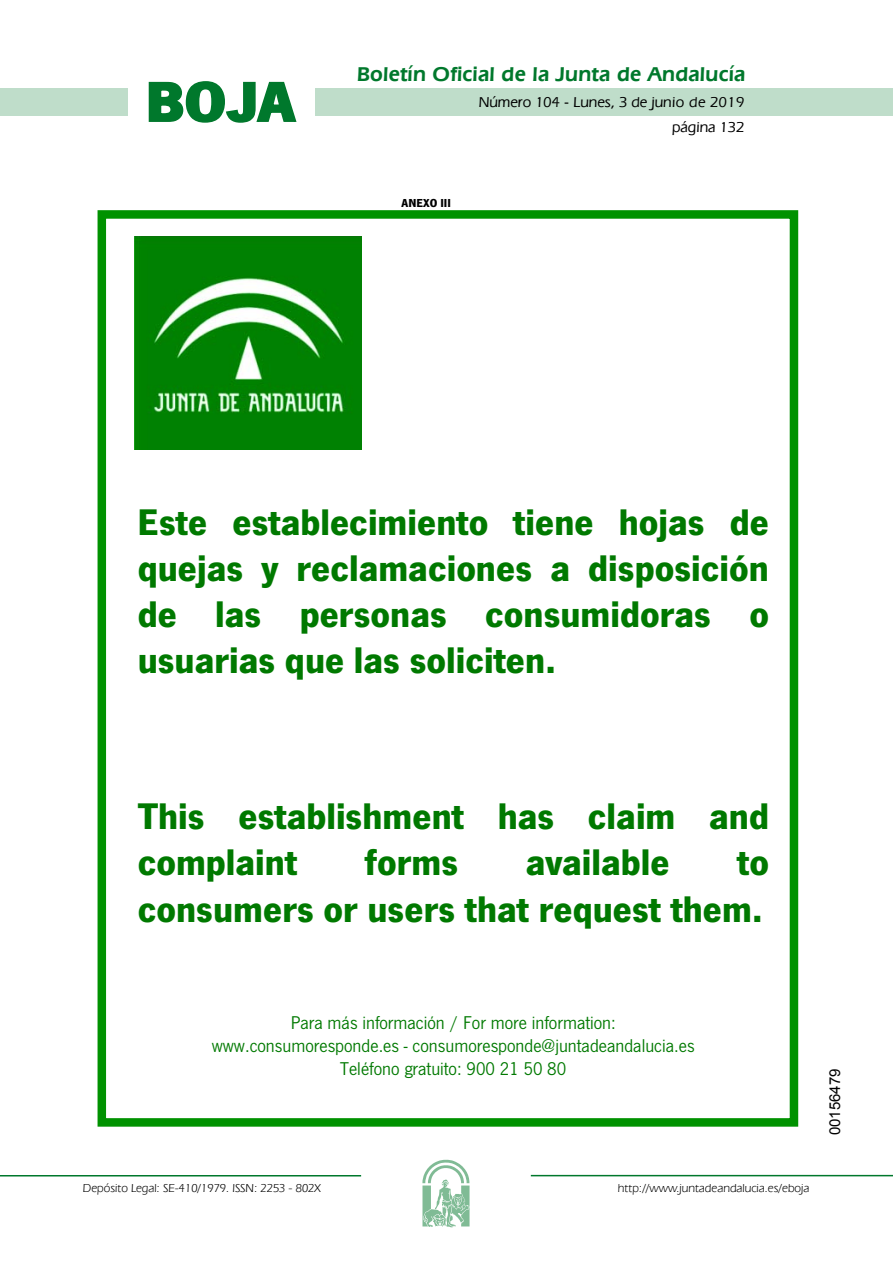
<style>
.page{position:relative;width:893px;height:1263px;background:#fff}
.page>*{position:absolute;margin:0;border:0;box-sizing:border-box;transform-origin:0 0}
.t1{font:700 57.75px "News Got T";color:#00782c;scale:1.14 1}
.t2{font:700 38.4px/46px "News Got T";color:#007900;text-align:justify}
.t3{font:600 21px "Eras IT Cby BT";letter-spacing:.01em;color:#00782c}
.t4{font:19.2px/23.1px "News Got T";color:#007900;text-align:center}
.t5{font:500 15px/24.5px "Eras IT Cby BT";color:#000;text-align:right}
.t6{font:15px "Arial";color:#000}
.t7{font:12px "Eras IT Cby BT";color:#000}
.t8{font:700 12px "News Got T";color:#000}
</style>
<div class="page">
<div style="left:315px;top:88px;width:577px;height:28px;background:#bfddca"></div>
<div style="left:0;top:88px;width:128px;height:28px;background:#bfddca"></div>
<hr style="left:0;top:1175px;width:361px;height:2px;background:#00782c">
<svg style="left:422px;top:1159px;width:47px;height:68px"></svg>
<hr style="left:531px;top:1175px;width:361px;height:1px;background:#00782c">
<svg style="left:148px;top:81px;width:149px;height:42px"></svg>
<div style="left:97px;top:210px;width:701px;height:917px;border:9px solid #009200"></div>
<img style="left:134px;top:236px;width:227px;height:213px">
<h1 class="t1" style="left:145px;top:68px;width:133px">BOJA</h1>
<p class="t3" style="left:357px;top:62px;width:390px">Boletín Oficial de la Junta de Andalucía</p>
<p class="t8" style="left:401px;top:199px;width:51px">ANEXO III</p>
<p class="t5" style="left:478px;top:90px;width:267px">Número 104 - Lunes, 3 de junio de 2019 página 132</p>
<p class="t2" style="left:138px;top:502px;width:633px">Este establecimiento tiene hojas de quejas y reclamaciones a disposición de las personas consumidoras o usuarias que las soliciten.</p>
<p class="t2" style="left:138px;top:797px;width:632px">This establishment has claim and complaint</p>
<p class="t2" style="left:365px;top:843px;width:95px">forms</p>
<p class="t2" style="left:525px;top:843px;width:146px">available</p>
<p class="t2" style="left:138px;top:843px;width:632px;text-align:right">to<br>consumers or users that request them.</p>
<p class="t4" style="left:212px;top:1012px;width:484px">Para más información / For more information: www.consumoresponde.es - consumoresponde@juntadeandalucia.es<br>Teléfono gratuito: 900 21 50 80</p>
<p class="t7" style="left:83px;top:1181px;width:239px">Depósito Legal: SE-410/1979. ISSN: 2253 - 802X</p>
<p class="t7" style="left:618px;top:1181px;width:193px">http://www.juntadeandalucia.es/eboja</p>
<p class="t6" style="left:825px;top:1135px;width:68px;rotate:-90deg">00156479</p>
</div>
